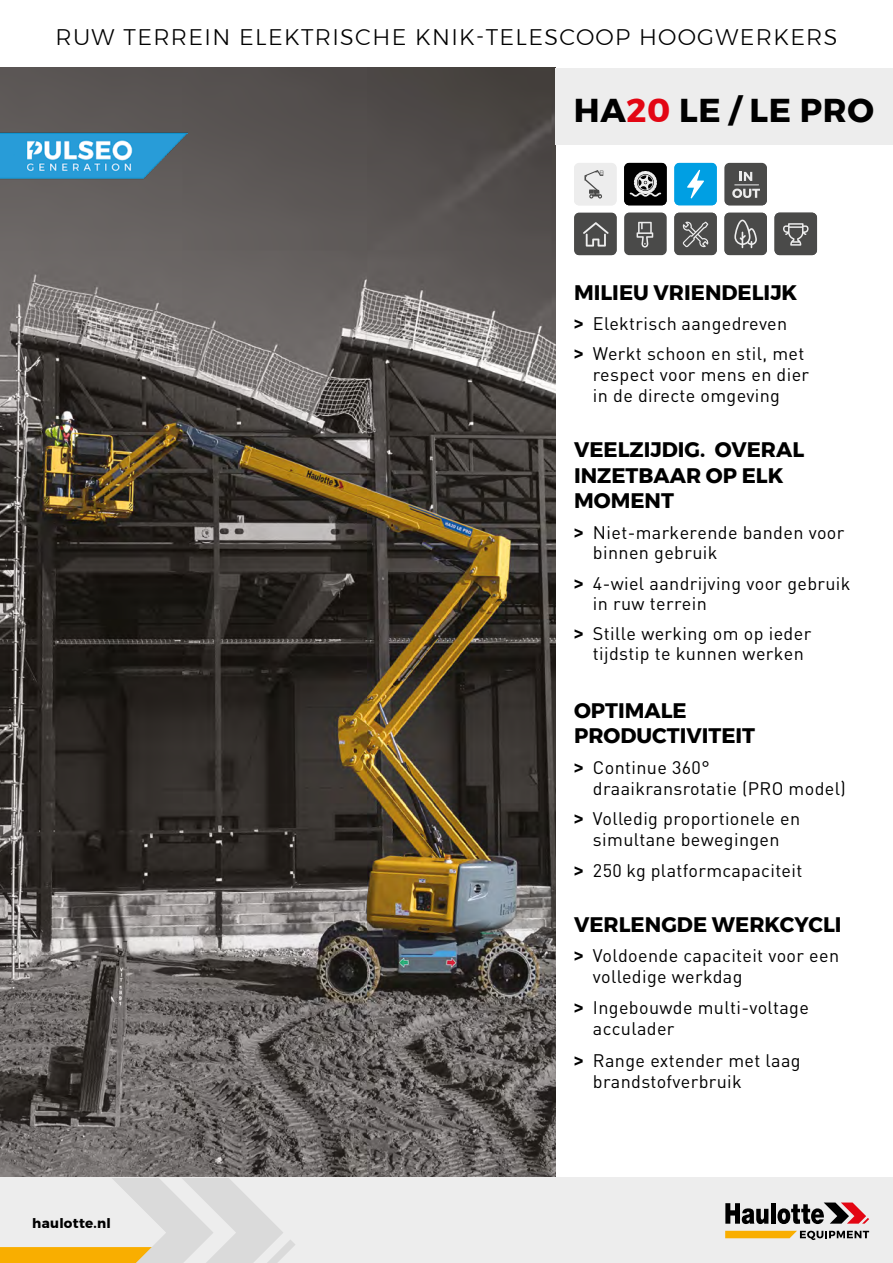
<style>
.page{position:relative;width:893px;height:1263px;background:#fff}
.page>*{position:absolute;margin:0;border:0;box-sizing:border-box;transform-origin:0 0}
.t1{font:700 33px "Montserrat";letter-spacing:.02em;color:#000}
.t2{font:300 22.5px "Montserrat";letter-spacing:.06em;color:#000}
.t3{font:700 21px/25.5px "Montserrat";color:#000}
.t4{font:18px/21px "DIN Pro";letter-spacing:.02em;color:#000}
.t5{font:700 13.5px "Montserrat";letter-spacing:.02em;color:#000}
.s1{color:#e30613}
.s2{font-family:"Montserrat";font-weight:700}
</style>
<div class="page">
<img style="left:0;top:68px;width:556px;height:1110px">
<div style="left:556px;top:68px;width:337px;height:77px;background:#ededed"></div>
<img style="left:0;top:117px;width:187px;height:77px">
<svg style="left:774px;top:213px;width:43px;height:42px;background:#5c5c5c"></svg>
<svg style="left:674px;top:213px;width:43px;height:42px;background:#5c5c5c"></svg>
<div style="left:624px;top:213px;width:43px;height:42px;background:#4a4a49;border-radius:5px"></div>
<svg style="left:625px;top:213px;width:40px;height:35px"></svg>
<svg style="left:674px;top:163px;width:43px;height:42px;background:#1aa9e5"></svg>
<svg style="left:724px;top:213px;width:43px;height:42px;background:#5d5d5c"></svg>
<svg style="left:724px;top:163px;width:43px;height:42px"></svg>
<svg style="left:725px;top:164px;width:42px;height:41px;background:#616160"></svg>
<svg style="left:624px;top:163px;width:43px;height:42px;background:#333"></svg>
<div style="left:574px;top:213px;width:43px;height:42px;background:#545453;border-radius:5px"></div>
<svg style="left:575px;top:213px;width:42px;height:42px"></svg>
<div style="left:574px;top:163px;width:43px;height:42px;background:#ededed;border-radius:5px"></div>
<svg style="left:574px;top:164px;width:42px;height:41px"></svg>
<div style="left:0;top:1178px;width:893px;height:85px;background:#ededed"></div>
<svg style="left:725px;top:1203px;width:43px;height:21px"></svg>
<hr style="left:771px;top:1203px;width:4px;height:21px;background:#000">
<svg style="left:777px;top:1202px;width:92px;height:22px"></svg>
<svg style="left:725px;top:1231px;width:144px;height:9px"></svg>
<svg style="left:0;top:1178px;width:295px;height:85px"></svg>
<p class="t2" style="left:55px;top:20px;width:784px">RUW TERREIN ELEKTRISCHE KNIK-TELESCOOP HOOGWERKERS</p>
<h1 class="t1" style="left:574px;top:84px;width:302px">HA<span class="s1">20</span> LE / LE PRO</h1>
<p class="t3" style="left:574px;top:279px;width:225px">MILIEU VRIENDELIJK</p>
<p class="t4" style="left:574px;top:312px;width:215px"><span class="s2">&gt;</span> Elektrisch aangedreven</p>
<p class="t4" style="left:593px;top:343px;width:218px;text-indent:-19px"><span class="s2">&gt;</span> Werkt schoon en stil, met respect voor mens en dier in de directe omgeving</p>
<p class="t3" style="left:574px;top:437px;width:232px">VEELZIJDIG. OVERAL<br>INZETBAAR OP ELK<br>MOMENT</p>
<p class="t4" style="left:593px;top:521px;width:253px;line-height:20.1px;text-indent:-19px"><span class="s2">&gt;</span> Niet-markerende banden voor binnen gebruik</p>
<p class="t4" style="left:593px;top:572px;width:259px;line-height:20.1px;text-indent:-19px"><span class="s2">&gt;</span> 4-wiel aandrijving voor gebruik in ruw terrein</p>
<p class="t4" style="left:593px;top:623px;width:220px;line-height:20.1px;text-indent:-19px"><span class="s2">&gt;</span> Stille werking om op ieder tijdstip te kunnen werken</p>
<p class="t3" style="left:574px;top:697px;width:183px">OPTIMALE<br>PRODUCTIVITEIT</p>
<p class="t4" style="left:593px;top:756px;width:254px;text-indent:-19px"><span class="s2">&gt;</span> Continue 360° draaikransrotatie (PRO model)</p>
<p class="t4" style="left:574px;top:807px;width:228px;text-align:center"><span class="s2">&gt;</span> Volledig proportionele en simultane bewegingen</p>
<p class="t4" style="left:574px;top:859px;width:230px"><span class="s2">&gt;</span> 250 kg platformcapaciteit</p>
<p class="t3" style="left:574px;top:912px;width:269px">VERLENGDE WERKCYCLI</p>
<p class="t4" style="left:593px;top:945px;width:248px;text-indent:-19px"><span class="s2">&gt;</span> Voldoende capaciteit voor een volledige werkdag</p>
<p class="t4" style="left:593px;top:996px;width:217px;text-indent:-19px"><span class="s2">&gt;</span> Ingebouwde multi-voltage acculader</p>
<p class="t5" style="left:32px;top:1213px;width:80px">haulotte.nl</p>
<p class="t4" style="left:593px;top:1049px;width:209px;text-indent:-19px"><span class="s2">&gt;</span> Range extender met laag brandstofverbruik</p>
</div>
